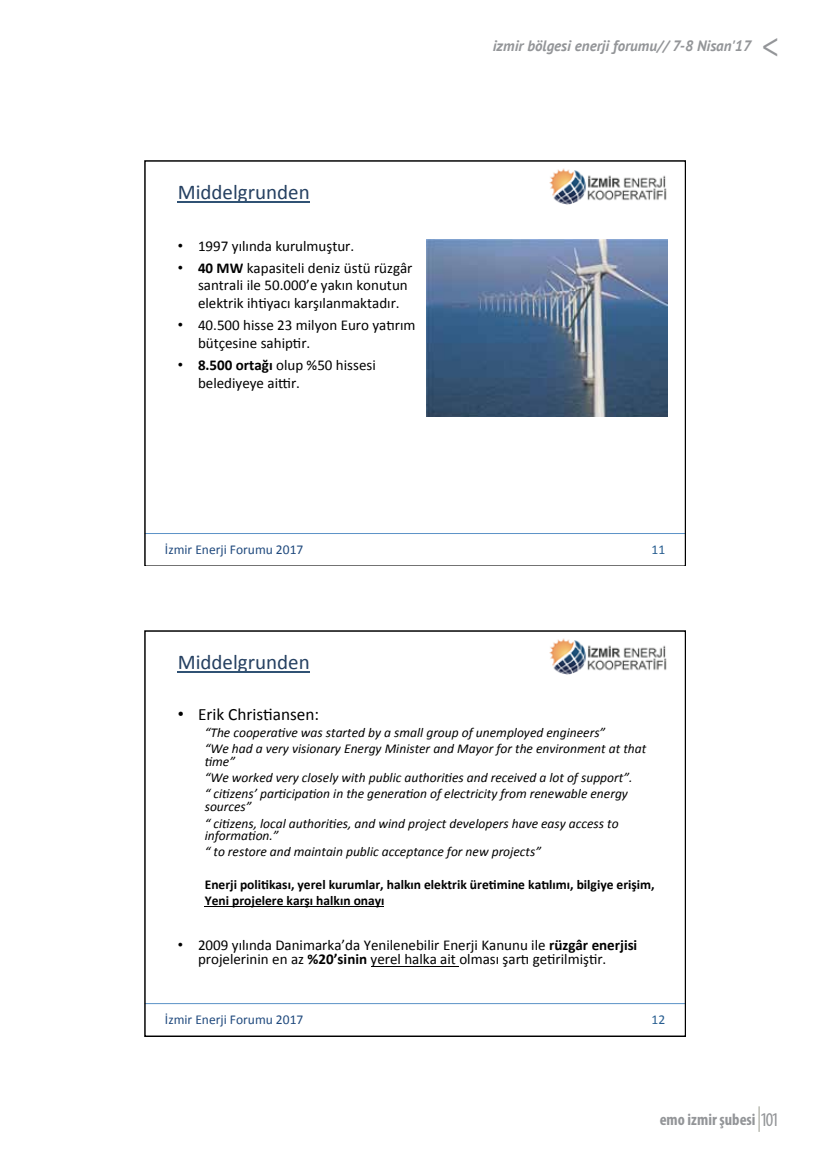
<style>
.page{position:relative;width:830px;height:1170px;background:#fff}
.page>*{position:absolute;margin:0;border:0;box-sizing:border-box;transform-origin:0 0}
.t1{font:21px "Calibri";color:#254061}
.t2{font:17.25px "Calibri";color:#000}
.t3{font:700 condensed 16.5px "Myriad Pro";color:#939598}
.t4{font:15px/17.7px "Calibri";color:#000}
.t5{font:italic 700 15px "PT Sans";color:#939598}
.t6{font:italic 13.5px/16.2px "Calibri";color:#000}
.t7{font:700 13.5px/15.8px "Calibri";color:#000}
.t8{font:13.5px "Calibri";color:#1f497d}
.t9{font:13.5px "Calibri";color:#275d90}
.s1{font-family:"Arial"}
.s2{font-weight:700}
.s3{font-weight:400;font-size:19.5px}
</style>
<div class="page">
<svg style="left:758px;top:1106px;width:1px;height:25px"></svg>
<svg style="left:145px;top:161px;width:540px;height:405px"></svg>
<svg style="left:145px;top:630px;width:540px;height:405px"></svg>
<h1 class="t1" style="left:178px;top:178px;width:133px">Middelgrunden</h1>
<p class="t4" style="left:178px;top:237px;width:178px"><span class="s1">•</span> 1997 yılında kurulmuştur.</p>
<p class="t4" style="left:198px;top:259px;width:216px;text-indent:-20px"><span class="s1">•</span> <span class="s2">40 MW</span> kapasiteli deniz üstü rüzgâr santrali ile 50.000’e yakın konutun elektrik ih&gt;yacı karşılanmaktadır.</p>
<p class="t4" style="left:198px;top:316px;width:219px;line-height:18.1px;text-indent:-20px"><span class="s1">•</span> 40.500 hisse 23 milyon Euro yaTrım bütçesine sahip&gt;r.</p>
<p class="t4" style="left:198px;top:355px;width:179px;line-height:18.1px;text-indent:-20px"><span class="s1">•</span> <span class="s2">8.500 ortağı</span> olup %50 hissesi belediyeye aior.</p>
<p class="t5" style="left:492px;top:36px;width:260px">izmir bölgesi enerji forumu// 7-8 Nisan'17</p>
<p class="t8" style="left:165px;top:541px;width:140px">İzmir Enerji Forumu 2017</p>
<p class="t9" style="left:651px;top:541px;width:15px">11</p>
<h1 class="t1" style="left:178px;top:648px;width:133px">Middelgrunden</h1>
<p class="t2" style="left:178px;top:703px;width:143px"><span class="s1">•</span> Erik Chris&gt;ansen:</p>
<p class="t6" style="left:205px;top:724px;width:443px;line-height:15.8px">“The coopera+ve was started by a small group of unemployed engineers”<br>“We had a very visionary Energy Minister and Mayor for the environment at that</p>
<p class="t6" style="left:205px;top:752px;width:429px">+me”<br>“We worked very closely with public authori+es and received a lot of support”. “ ci+zens’ par+cipa+on in the genera+on of electricity from renewable energy</p>
<p class="t6" style="left:205px;top:797px;width:415px;line-height:16.8px">sources”<br>“ ci+zens, local authori+es, and wind project developers have easy access to</p>
<p class="t6" style="left:205px;top:827px;width:337px">informa+on.”<br>“ to restore and maintain public acceptance for new projects”</p>
<p class="t7" style="left:205px;top:876px;width:451px">Enerji poli&lt;kası, yerel kurumlar, halkın elektrik üre&lt;mine kaUlımı, bilgiye erişim,<br>Yeni projelere karşı halkın onayı</p>
<p class="t4" style="left:198px;top:937px;width:440px;line-height:14.4px;text-indent:-20px"><span class="s1">•</span> 2009 yılında Danimarka’da Yenilenebilir Enerji Kanunu ile <span class="s2">rüzgâr enerjisi </span>projelerinin en az <span class="s2">%20’sinin</span> yerel halka ait olması şarT ge&gt;rilmiş&gt;r.</p>
<p class="t8" style="left:165px;top:1010px;width:140px">İzmir Enerji Forumu 2017</p>
<p class="t9" style="left:651px;top:1010px;width:15px">12</p>
<p class="t3" style="left:659px;top:1109px;width:121px">emo izmir şubesi <span class="s3">101</span></p>
</div>
